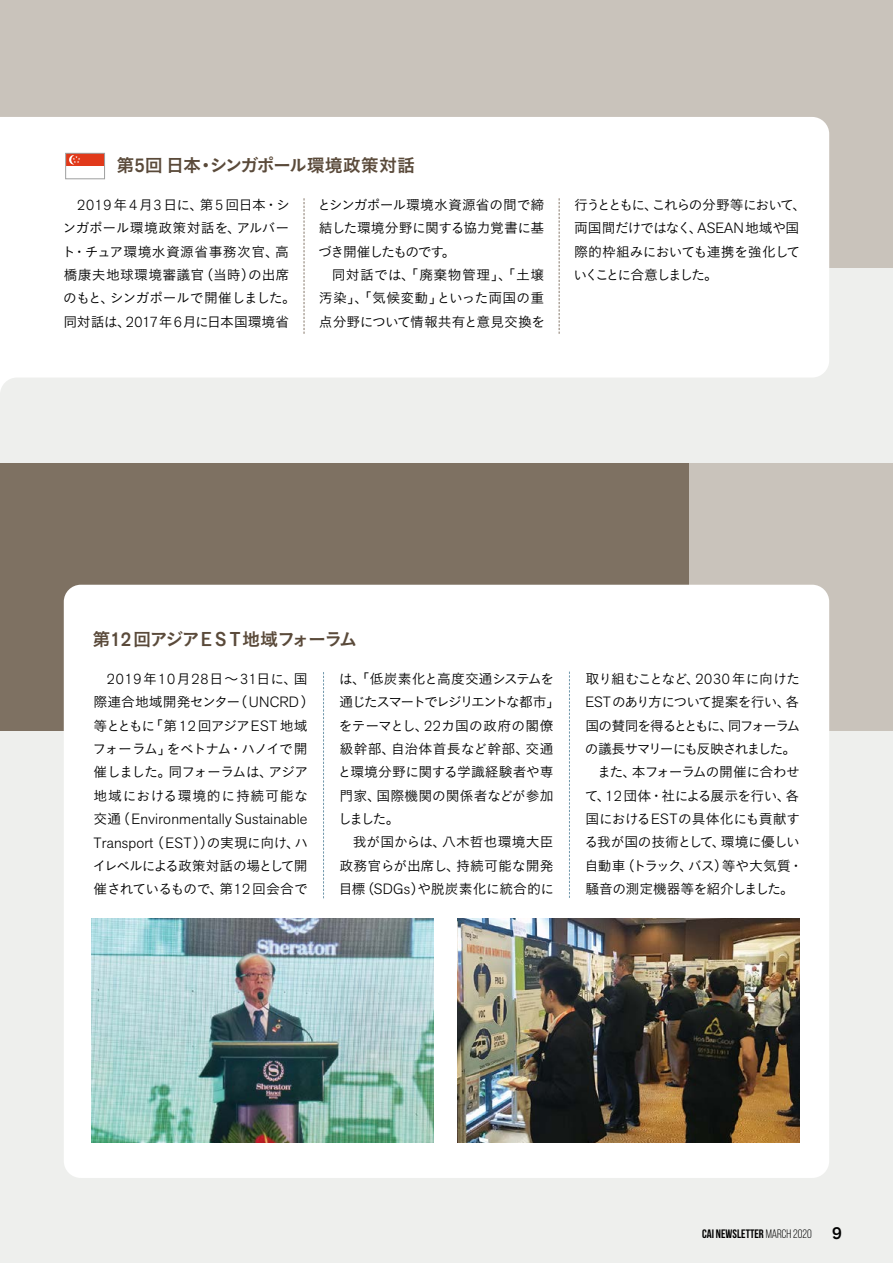
<style>
.page{position:relative;width:893px;height:1263px;background:#eeefed}
.page>*{position:absolute;margin:0;border:0;box-sizing:border-box;transform-origin:0 0}
.t1{font:18px "Koburina Go Std N W6";letter-spacing:-.03em;color:#5a4a3a}
.t2{font:18px "Koburina Go Std N W6";letter-spacing:-.11em;color:#5a4a3a}
.t3{font:300 14.85px/23.4px "Akzid Grtsk Next";letter-spacing:.015em;color:#000}
.t4{font:300 14.85px "Akzid Grtsk Next";letter-spacing:.06em;color:#000}
.t5{font:13.8px/23.4px "Koburina Go Std N W3";letter-spacing:-.04em;color:#000;text-align:justify}
.t6{font:13.8px/23.4px "Koburina Go Std N W3";letter-spacing:-.015em;color:#000}
.t7{font:13.8px/23.4px "Koburina Go Std N W3";letter-spacing:-.005em;color:#000}
.t8{font:13.8px/23.4px "Koburina Go Std N W3";letter-spacing:-.075em;color:#000}
.t9{font:13.8px/23.4px "Koburina Go Std N W3";letter-spacing:-.065em;color:#000}
.t10{font:13.8px "Koburina Go Std N W3";letter-spacing:-.115em;color:#000}
.t11{font:13.8px "Koburina Go Std N W3";letter-spacing:-.12em;color:#000}
.t12{font:700 12.15px "Bebas Neue";color:#000}
.s1{font-family:"Akzid Grtsk Next";font-weight:500;font-size:19.5px}
.s2{font-family:"Akzid Grtsk Next";font-weight:300;font-size:14.85px}
.s3{font-family:"Koburina Go Std N W3";font-weight:400;font-size:13.8px}
.s4{font-weight:400}
.s5{font-family:"Akzid Grtsk Next";font-weight:500;font-size:16.95px}
</style>
<div class="page">
<div style="left:0;top:0;width:893px;height:268px;background:#c9c3bb"></div>
<div style="left:0;top:463px;width:893px;height:268px;background:#c9c3bb"></div>
<svg style="left:0;top:117px;width:829px;height:614px;fill:#fff"></svg>
<div style="left:64px;top:585px;width:765px;height:593px;background:#fff;border-radius:17px"></div>
<svg style="left:304px;top:198px;width:1px;height:136px"></svg>
<svg style="left:559px;top:198px;width:1px;height:136px"></svg>
<div style="left:66px;top:153px;width:39px;height:13px;background:#e1391a"></div>
<svg style="left:69px;top:155px;width:11px;height:10px"></svg>
<div style="left:66px;top:166px;width:39px;height:13px;background:#fff"></div>
<div style="left:65px;top:153px;width:40px;height:26px;border:1px solid #9fa0a0"></div>
<img style="left:91px;top:919px;width:343px;height:224px">
<img style="left:457px;top:919px;width:342px;height:224px">
<svg style="left:569px;top:672px;width:1px;height:226px"></svg>
<svg style="left:323px;top:672px;width:1px;height:226px"></svg>
<h1 class="t1" style="left:116px;top:152px;width:300px">第<span class="s1">5</span>回日本・シンガポール環境政策対話</h1>
<p class="t7" style="left:62px;top:193px;width:236px;text-indent:15px"><span class="s2">2019</span>年<span class="s2">4</span>月<span class="s2">3</span>日に、第<span class="s2">5</span>回日本・シンガポール環境政策対話を、アルバート・チュア環境水資源省事務次官、高橋康夫地球環境審議官（当時）の出席のもと、シンガポールで開催しました。同対話は、<span class="s2">2017</span>年<span class="s2">6</span>月に日本国環境省</p>
<p class="t5" style="left:317px;top:193px;width:228px">とシンガポール環境水資源省の間で締結した環境分野に関する協力覚書に基づき開催したものです。</p>
<p class="t5" style="left:319px;top:263px;width:228px;text-indent:13px">同対話では、「廃棄物管理」、「土壌汚染」、「気候変動」といった両国の重点分野について情報共有と意見交換を</p>
<p class="t8" style="left:573px;top:193px;width:234px">行うとともに、これらの分野等において、両国間だけではなく、<span class="s2">ASEAN</span>地域や国際的枠組みにおいても連携を強化していくことに合意しました。</p>
<h1 class="t2" style="left:92px;top:626px;width:266px">第<span class="s1">12</span> 回アジアＥＳＴ地域フォーラム</h1>
<p class="t4" style="left:107px;top:669px;width:202px">2019<span class="s3">年</span>10<span class="s3">月</span>28<span class="s3">日～</span>31<span class="s3">日に、国</span></p>
<p class="t5" style="left:92px;top:690px;width:224px;text-align:left">際連合地域開発センター（<span class="s2">UNCRD</span>）等とともに「第<span class="s2">12</span>回アジア<span class="s2">EST</span>地域フォーラム」をベトナム・ハノイで開催しました。同フォーラムは、アジア地域における環境的に持続可能な</p>
<p class="t3" style="left:94px;top:807px;width:216px"><span class="s3">交通（</span>Environmentally Sustainable<br>Transport <span class="s3">（</span>EST<span class="s3">））の実現に向け、ハ</span></p>
<p class="t9" style="left:93px;top:854px;width:217px">イレベルによる政策対話の場として開催されているもので、第<span class="s2">12</span> 回会合で</p>
<p class="t6" style="left:338px;top:667px;width:224px">は、「低炭素化と高度交通システムを通じたスマートでレジリエントな都市」をテーマとし、<span class="s2">22</span>カ国の政府の閣僚級幹部、自治体首長など幹部、交通と環境分野に関する学識経験者や専門家、国際機関の関係者などが参加しました。</p>
<p class="t5" style="left:339px;top:830px;width:217px;text-indent:14px">我が国からは、八木哲也環境大臣政務官らが出席し、持続可能な開発目標（<span class="s2">SDGs</span>）や脱炭素化に統合的に</p>
<p class="t5" style="left:585px;top:667px;width:216px">取り組むことなど、<span class="s2">2030</span>年に向けた</p>
<p class="t8" style="left:585px;top:690px;width:216px"><span class="s2">EST</span>のあり方について提案を行い、各</p>
<p class="t10" style="left:585px;top:715px;width:216px">国の賛同を得るとともに、同フォーラム</p>
<p class="t11" style="left:585px;top:738px;width:213px">の議長サマリーにも反映されました。</p>
<p class="t9" style="left:598px;top:760px;width:204px">また、本フォーラムの開催に合わせ</p>
<p class="t5" style="left:585px;top:784px;width:216px">て、<span class="s2">12</span> 団体・社による展示を行い、各</p>
<p class="t6" style="left:585px;top:807px;width:216px">国における<span class="s2">EST</span>の具体化にも貢献す</p>
<p class="t5" style="left:584px;top:830px;width:217px">る我が国の技術として、環境に優しい</p>
<p class="t5" style="left:585px;top:854px;width:220px">自動車（トラック、バス）等や大気質・</p>
<p class="t5" style="left:585px;top:877px;width:210px">騒音の測定機器等を紹介しました。</p>
<p class="t12" style="left:702px;top:1227px;width:141px">CAI NEWSLETTER <span class="s4">MARCH 2020</span> <span class="s5">9</span></p>
</div>
